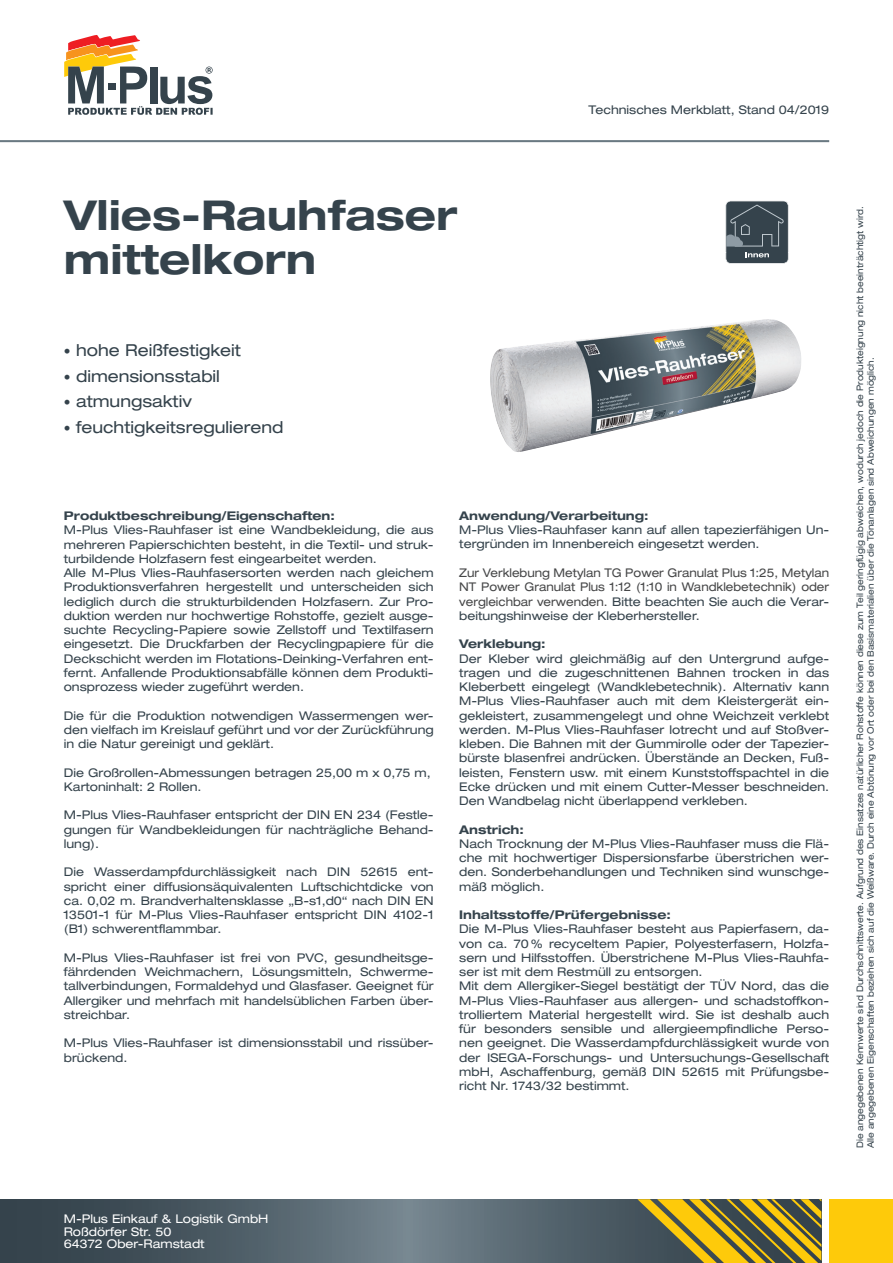
<style>
.page{position:relative;width:893px;height:1263px;background:#fff}
.page>*{position:absolute;margin:0;border:0;box-sizing:border-box;transform-origin:0 0}
.t1{font:700 expanded 41.25px/43.5px "Helvetica Neue LT Pro";color:#35434c}
.t2{font:expanded 16.5px "Helvetica Neue LT Pro";color:#35434c}
.t3{font:expanded 12px/14.2px "Helvetica Neue LT Pro";color:#35434c;text-align:justify}
.t4{font:expanded 12px/14.2px "Helvetica Neue LT Pro";color:#464748;text-align:justify;scale:.95 1}
.t5{font:700 expanded 12px "Helvetica Neue LT Pro";color:#35434c}
.t6{font:expanded 12px/12.8px "Helvetica Neue LT Pro";color:#fff}
.t7{font:expanded 9px/10.5px "Helvetica Neue LT Pro";color:#35434c;scale:.95 1}
.s1{font-family:"Rotis Sans Serif";font-stretch:normal;font-size:13.5px}
.s2{color:#35434c}
</style>
<div class="page">
<hr style="left:0;top:140px;width:829px;height:2px;background:#6a7982">
<svg style="left:64px;top:35px;width:149px;height:80px"></svg>
<div style="left:108px;top:83px;width:8px;height:7px;background:#35434c"></div>
<svg style="left:0;top:1199px;width:637px;height:64px;background:#52616a"></svg>
<div style="left:829px;top:1199px;width:64px;height:64px;background:#feca0a"></div>
<svg style="left:637px;top:1199px;width:184px;height:64px;background:#8f8132"></svg>
<svg style="left:725px;top:201px;width:64px;height:63px;background:#4d5a62"></svg>
<img style="left:490px;top:319px;width:274px;height:97px">
<p class="t3" style="left:589px;top:102px;width:242px">Technisches Merkblatt, Stand 04/2019</p>
<h1 class="t1" style="left:64px;top:192px;width:395px">Vlies-Rauhfaser mittelkorn</h1>
<h2 class="t2" style="left:64px;top:340px;width:179px"><span class="s1">•</span> hohe Reißfestigkeit</h2>
<h2 class="t2" style="left:64px;top:365px;width:158px"><span class="s1">•</span> dimensionsstabil</h2>
<h2 class="t2" style="left:64px;top:391px;width:130px"><span class="s1">•</span> atmungsaktiv</h2>
<h2 class="t2" style="left:64px;top:416px;width:221px"><span class="s1">•</span> feuchtigkeitsregulierend</h2>
<p class="t5" style="left:64px;top:508px;width:273px">Produktbeschreibung/Eigenschaften:</p>
<p class="t3" style="left:64px;top:523px;width:371px;text-align:left">M-Plus Vlies-Rauhfaser ist eine Wandbekleidung, die aus mehreren Papierschichten besteht, in die Textil- und struk&shy;turbildende Holzfasern fest eingearbeitet werden.<br>Alle M-Plus Vlies-Rauhfasersorten werden nach gleichem Produktionsverfahren hergestellt und unterscheiden sich lediglich durch die strukturbildenden Holzfasern. Zur Pro&shy;duktion werden nur hochwertige Rohstoffe, gezielt ausge&shy;suchte Recycling-Papiere sowie Zellstoff und Textilfasern eingesetzt. Die Druckfarben der Recyclingpapiere für die Deckschicht werden im Flotations-Deinking-Verfahren ent&shy;fernt. Anfallende Produktionsabfälle können dem Produkti&shy;onsprozess wieder zugeführt werden.</p>
<p class="t3" style="left:64px;top:708px;width:371px">Die für die Produktion notwendigen Wassermengen wer&shy;den vielfach im Kreislauf geführt und vor der Zurückführung in die Natur gereinigt und geklärt.</p>
<p class="t3" style="left:64px;top:765px;width:369px">Die Großrollen-Abmessungen betragen 25,00 m x 0,75 m,<br>Kartoninhalt: 2 Rollen.</p>
<p class="t3" style="left:64px;top:808px;width:371px">M-Plus Vlies-Rauhfaser entspricht der DIN EN 234 (Festle&shy;gungen für Wandbekleidungen für nachträgliche Behand&shy;lung).</p>
<p class="t3" style="left:64px;top:865px;width:371px">Die Wasserdampfdurchlässigkeit nach DIN 52615 ent&shy;spricht einer diffusionsäquivalenten Luftschichtdicke von ca. 0,02 m. Brandverhaltensklasse „B-s1,d0“ nach DIN EN 13501-1 für M-Plus Vlies-Rauhfaser entspricht DIN 4102-1 (B1) schwerentflammbar.</p>
<p class="t3" style="left:64px;top:950px;width:371px">M-Plus Vlies-Rauhfaser ist frei von PVC, gesundheitsge&shy;fährdenden Weichmachern, Lösungsmitteln, Schwerme&shy;tallverbindungen, Formaldehyd und Glasfaser. Geeignet für Allergiker und mehrfach mit handelsüblichen Farben über&shy;streichbar.</p>
<p class="t3" style="left:64px;top:1035px;width:371px">M-Plus Vlies-Rauhfaser ist dimensionsstabil und rissüber&shy;brückend.</p>
<p class="t5" style="left:459px;top:508px;width:191px">Anwendung/Verarbeitung:</p>
<p class="t3" style="left:459px;top:522px;width:371px">M-Plus Vlies-Rauhfaser kann auf allen tapezierfähigen Un&shy;tergründen im Innenbereich eingesetzt werden.</p>
<p class="t4" style="left:459px;top:565px;width:391px">Zur Verklebung Metylan TG Power Granulat Plus 1:25, Metylan NT Power Granulat Plus 1:12 (1:10 in Wandklebetechnik) oder vergleichbar verwenden. <span class="s2">Bitte beachten Sie auch die Verar&shy;beitungshinweise der Kleberhersteller.</span></p>
<p class="t5" style="left:459px;top:636px;width:88px">Verklebung:</p>
<p class="t3" style="left:459px;top:651px;width:371px">Der Kleber wird gleichmäßig auf den Untergrund aufge&shy;tragen und die zugeschnittenen Bahnen trocken in das Kleberbett eingelegt (Wandklebetechnik). Alternativ kann M-Plus Vlies-Rauhfaser auch mit dem Kleistergerät ein&shy;gekleistert, zusammengelegt und ohne Weichzeit verklebt werden. M-Plus Vlies-Rauhfaser lotrecht und auf Stoßver&shy;kleben. Die Bahnen mit der Gummirolle oder der Tapezier&shy;bürste blasenfrei andrücken. Überstände an Decken, Fuß&shy;leisten, Fenstern usw. mit einem Kunststoffspachtel in die Ecke drücken und mit einem Cutter-Messer beschneiden.<br>Den Wandbelag nicht überlappend verkleben.</p>
<p class="t5" style="left:459px;top:821px;width:66px">Anstrich:</p>
<p class="t3" style="left:459px;top:836px;width:371px">Nach Trocknung der M-Plus Vlies-Rauhfaser muss die Flä&shy;che mit hochwertiger Dispersionsfarbe überstrichen wer&shy;den. Sonderbehandlungen und Techniken sind wunschge&shy;mäß möglich.</p>
<p class="t5" style="left:459px;top:907px;width:213px">Inhaltsstoffe/Prüfergebnisse:</p>
<p class="t3" style="left:459px;top:922px;width:371px;text-align:left">Die M-Plus Vlies-Rauhfaser besteht aus Papierfasern, da&shy;von ca. 70 % recyceltem Papier, Polyesterfasern, Holzfa&shy;sern und Hilfsstoffen. Überstrichene M-Plus Vlies-Rauhfa&shy;ser ist mit dem Restmüll zu entsorgen.<br>Mit dem Allergiker-Siegel bestätigt der TÜV Nord, das die M-Plus Vlies-Rauhfaser aus allergen- und schadstoffkon&shy;trolliertem Material hergestellt wird. Sie ist deshalb auch für besonders sensible und allergieempfindliche Perso&shy;nen geeignet. Die Wasserdampfdurchlässigkeit wurde von der ISEGA-Forschungs- und Untersuchungs-Gesellschaft mbH, Aschaffenburg, gemäß DIN 52615 mit Prüfungsbe&shy;richt Nr. 1743/32 bestimmt.</p>
<p class="t6" style="left:64px;top:1212px;width:206px">M-Plus Einkauf &amp; Logistik GmbH<br>Roßdörfer Str. 50<br>64372 Ober-Ramstadt</p>
<p class="t7" style="left:854px;top:1148px;width:993px;rotate:-90deg">Die angegebenen Kennwerte sind Durchschnittswerte. Aufgrund des Einsatzes natürlicher Rohstoffe können diese zum Teil geringfügig abweichen, wodurch jedoch die Produkteignung nicht beeinträchtigt wird.<br>Alle angegebenen Eigenschaften beziehen sich auf die Weißware. Durch eine Abtönung vor Ort oder bei den Basismaterialien über die Tönanlagen sind Abweichungen möglich.</p>
</div>
